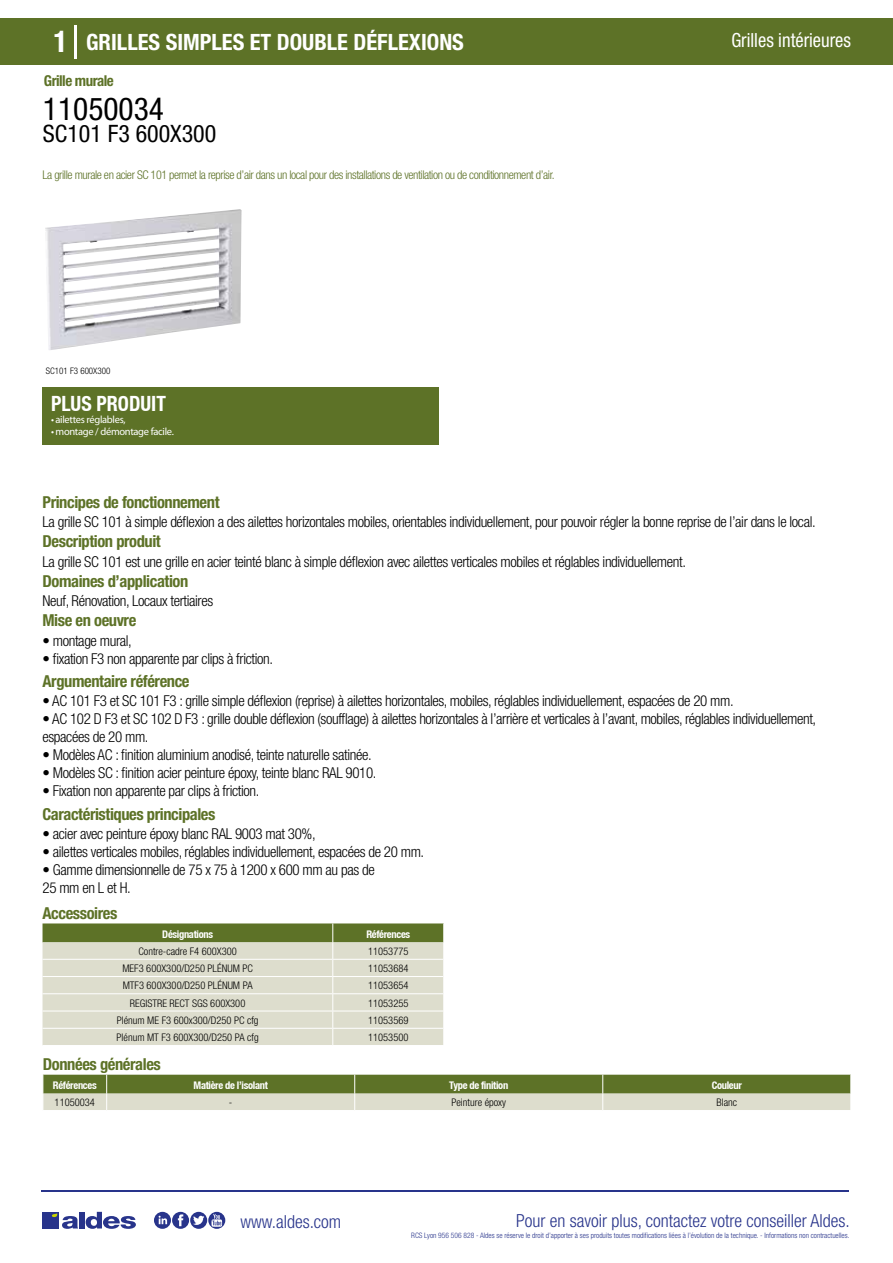
<style>
.page{position:relative;width:893px;height:1263px;background:#fff}
.page>*{position:absolute;margin:0;border:0;box-sizing:border-box;transform-origin:0 0}
.t1{font:condensed 31.5px "Helvetica Neue LT Std";color:#000}
.t2{font:condensed 24px "Helvetica Neue LT Std";color:#000}
.t3{font:700 condensed 22.5px "Helvetica Neue LT Std";color:#fff}
.t4{font:700 condensed 21px "Helvetica Neue";color:#fff;scale:.95 1}
.t5{font:condensed 19.5px "Helvetica Neue LT Std";color:#fff;scale:.95 1}
.t6{font:300 condensed 18px "Helvetica Neue";color:#28348b}
.t7{font:700 condensed 16.5px "Helvetica Neue LT Std";letter-spacing:-.025em;color:#5d7227}
.t8{font:300 condensed 15px/18px "Helvetica Neue LT Std";letter-spacing:-.025em;color:#000}
.t9{font:700 condensed 15px "Helvetica Neue LT Std";letter-spacing:-.035em;color:#5d7227}
.t10{font:300 condensed 12px "Helvetica Neue LT Std";letter-spacing:-.035em;color:#5d7227}
.t11{font:300 condensed 10.5px "Helvetica Neue";color:#000}
.t12{font:700 condensed 10.5px "Helvetica Neue";letter-spacing:-.03em;color:#fff}
.t13{font:10.5px "Myriad Pro";letter-spacing:-.03em;color:#fff}
.t14{font:300 condensed 9px "Helvetica Neue";color:#000}
.t15{font:300 condensed 7.5px "Helvetica Neue";color:#28348b}
.s1{font-size:30px}
</style>
<div class="page">
<div style="left:0;top:18px;width:893px;height:46px;background:#5d7227"></div>
<div style="left:43px;top:387px;width:396px;height:57px;background:#5d7227"></div>
<hr style="left:74px;top:25px;width:2px;height:33px;background:#fff">
<img style="left:45px;top:209px;width:197px;height:141px">
<svg style="left:43px;top:923px;width:401px;height:122px;background:#cbceb6"></svg>
<svg style="left:43px;top:1075px;width:808px;height:35px;background:#9aa576"></svg>
<hr style="left:41px;top:1190px;width:808px;height:1px;background:#28348b">
<svg style="left:154px;top:1212px;width:71px;height:17px"></svg>
<div style="left:42px;top:1212px;width:17px;height:16px;background:#28348b"></div>
<div style="left:79px;top:1212px;width:5px;height:16px;background:#28348b"></div>
<svg style="left:86px;top:1212px;width:50px;height:17px"></svg>
<svg style="left:52px;top:1213px;width:26px;height:16px"></svg>
<h3 class="t3" style="left:54px;top:28px;width:412px"><span class="s1">1</span> GRILLES SIMPLES ET DOUBLE DÉFLEXIONS</h3>
<h3 class="t5" style="left:731px;top:29px;width:127px">Grilles intérieures</h3>
<p class="t9" style="left:44px;top:71px;width:72px">Grille murale</p>
<h1 class="t1" style="left:43px;top:91px;width:122px">11050034</h1>
<h2 class="t2" style="left:43px;top:120px;width:175px">SC101 F3 600X300</h2>
<p class="t10" style="left:43px;top:167px;width:514px">La grille murale en acier SC 101 permet la reprise d’air dans un local pour des installations de ventilation ou de conditionnement d’air.</p>
<p class="t14" style="left:46px;top:365px;width:66px">SC101 F3 600X300</p>
<p class="t14" style="left:46px;top:365px;width:44px">Grille SC 101</p>
<h3 class="t4" style="left:51px;top:391px;width:122px">PLUS PRODUIT</h3>
<p class="t13" style="left:51px;top:413px;width:76px">• ailettes réglables,</p>
<p class="t13" style="left:51px;top:425px;width:124px">• montage / démontage facile.</p>
<p class="t7" style="left:43px;top:492px;width:179px">Principes de fonctionnement</p>
<p class="t7" style="left:43px;top:531px;width:120px">Description produit</p>
<p class="t7" style="left:43px;top:571px;width:147px">Domaines d’application</p>
<p class="t7" style="left:43px;top:610px;width:95px">Mise en oeuvre</p>
<p class="t8" style="left:43px;top:513px;width:775px">La grille SC 101 à simple déflexion a des ailettes horizontales mobiles, orientables individuellement, pour pouvoir régler la bonne reprise de l’air dans le local.</p>
<p class="t8" style="left:43px;top:552px;width:645px">La grille SC 101 est une grille en acier teinté blanc à simple déflexion avec ailettes verticales mobiles et réglables individuellement.</p>
<p class="t8" style="left:43px;top:592px;width:172px">Neuf, Rénovation, Locaux tertiaires</p>
<p class="t8" style="left:43px;top:631px;width:91px">• montage mural,</p>
<p class="t8" style="left:43px;top:649px;width:232px">• fixation F3 non apparente par clips à friction.</p>
<p class="t7" style="left:43px;top:671px;width:149px">Argumentaire référence</p>
<p class="t8" style="left:43px;top:692px;width:693px">• AC 101 F3 et SC 101 F3 : grille simple déflexion (reprise) à ailettes horizontales, mobiles, réglables individuellement, espacées de 20 mm.</p>
<p class="t8" style="left:43px;top:710px;width:775px">• AC 102 D F3 et SC 102 D F3 : grille double déflexion (soufflage) à ailettes horizontales à l’arrière et verticales à l’avant, mobiles, réglables individuellement, espacées de 20 mm.</p>
<p class="t8" style="left:43px;top:746px;width:331px">• Modèles AC : finition aluminium anodisé, teinte naturelle satinée.</p>
<p class="t8" style="left:43px;top:764px;width:336px">• Modèles SC : finition acier peinture époxy, teinte blanc RAL 9010.</p>
<p class="t8" style="left:43px;top:782px;width:218px">• Fixation non apparente par clips à friction.</p>
<p class="t7" style="left:43px;top:804px;width:174px">Caractéristiques principales</p>
<p class="t8" style="left:43px;top:825px;width:275px">• acier avec peinture époxy blanc RAL 9003 mat 30%,</p>
<p class="t8" style="left:43px;top:843px;width:383px">• ailettes verticales mobiles, réglables individuellement, espacées de 20 mm.</p>
<p class="t8" style="left:43px;top:861px;width:334px">• Gamme dimensionnelle de 75 x 75 à 1200 x 600 mm au pas de<br>25 mm en L et H.</p>
<p class="t7" style="left:43px;top:903px;width:76px">Accessoires</p>
<p class="t12" style="left:162px;top:928px;width:52px">Désignations</p>
<p class="t12" style="left:366px;top:928px;width:45px">Références</p>
<p class="t11" style="left:138px;top:945px;width:100px">Contre-cadre F4 600X300</p>
<p class="t11" style="left:368px;top:945px;width:42px">11053775</p>
<p class="t11" style="left:122px;top:962px;width:132px">MEF3 600X300/D250 PLÉNUM PC</p>
<p class="t11" style="left:368px;top:962px;width:42px">11053684</p>
<p class="t11" style="left:123px;top:979px;width:131px">MTF3 600X300/D250 PLÉNUM PA</p>
<p class="t11" style="left:368px;top:979px;width:42px">11053654</p>
<p class="t11" style="left:130px;top:997px;width:117px">REGISTRE RECT SGS 600X300</p>
<p class="t11" style="left:368px;top:997px;width:42px">11053255</p>
<p class="t11" style="left:117px;top:1014px;width:143px">Plénum ME F3 600x300/D250 PC cfg</p>
<p class="t11" style="left:368px;top:1014px;width:42px">11053569</p>
<p class="t11" style="left:117px;top:1031px;width:144px">Plénum MT F3 600X300/D250 PA cfg</p>
<p class="t11" style="left:368px;top:1031px;width:42px">11053500</p>
<p class="t7" style="left:43px;top:1054px;width:119px">Données générales</p>
<p class="t12" style="left:53px;top:1079px;width:45px">Références</p>
<p class="t12" style="left:194px;top:1079px;width:76px">Matière de l’isolant</p>
<p class="t12" style="left:449px;top:1079px;width:60px">Type de finition</p>
<p class="t12" style="left:712px;top:1079px;width:32px">Couleur</p>
<p class="t11" style="left:55px;top:1096px;width:42px">11050034</p>
<p class="t11" style="left:229px;top:1096px;width:5px">-</p>
<p class="t11" style="left:451px;top:1096px;width:56px">Peinture époxy</p>
<p class="t11" style="left:716px;top:1096px;width:22px">Blanc</p>
<p class="t6" style="left:240px;top:1211px;width:102px">www.aldes.com</p>
<p class="t6" style="left:516px;top:1211px;width:335px">Pour en savoir plus, contactez votre conseiller Aldes.</p>
<p class="t15" style="left:411px;top:1230px;width:440px">RCS Lyon 956 506 828 - Aldes se réserve le droit d’apporter à ses produits toutes modifications liées à l’évolution de la technique. - Informations non contractuelles.</p>
</div>
